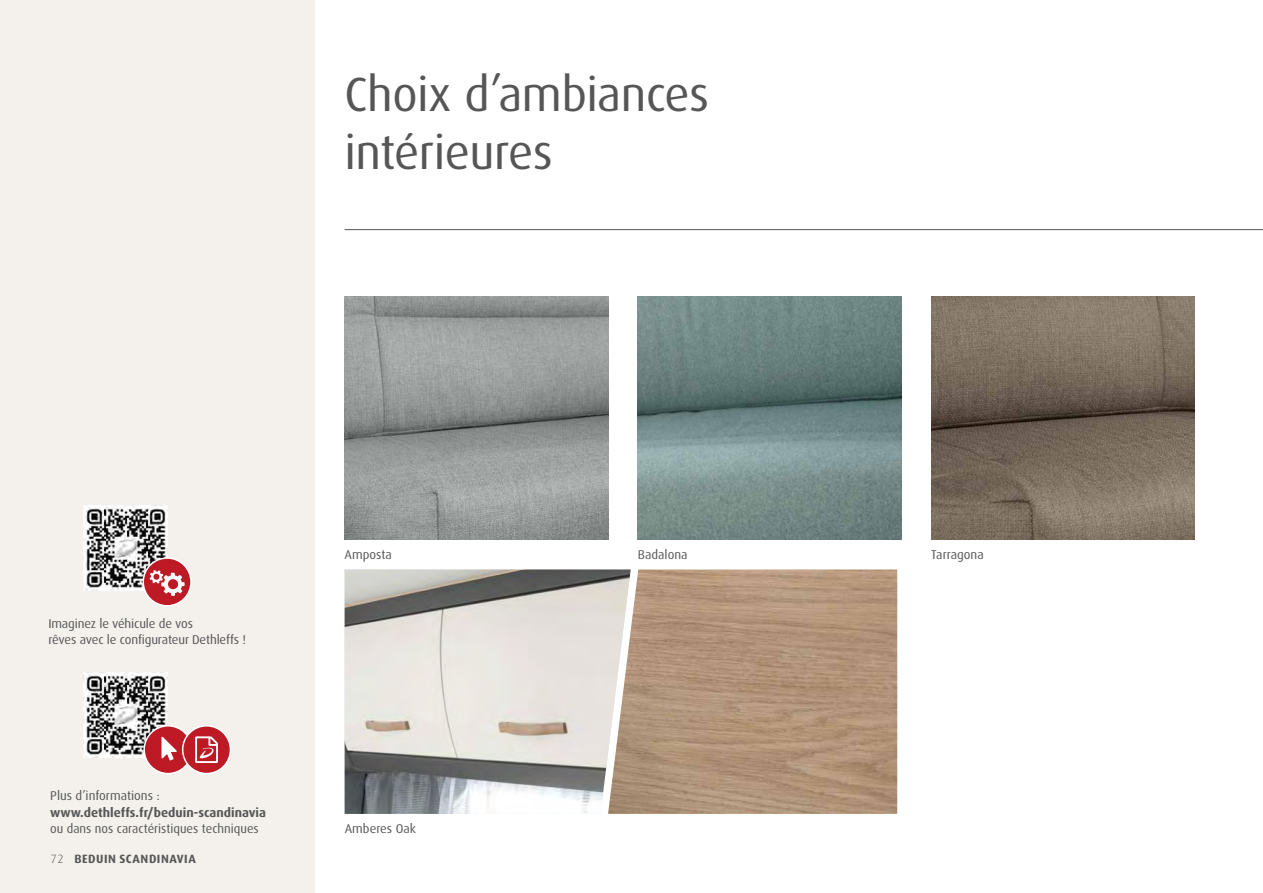
<style>
.page{position:relative;width:1263px;height:893px;background:#fff}
.page>*{position:absolute;margin:0;border:0;box-sizing:border-box;transform-origin:0 0}
.t1{font:48px/58.5px "Dax OT";letter-spacing:-.01em;color:#565656}
.t2{font:12.75px/16.5px "Dax OT";color:#565656}
.t3{font:700 12.75px "Dax OT";color:#565656}
.t4{font:700 12px "Dax Pro";letter-spacing:.04em;color:#565656}
.t5{font:300 12px "Dax OT";color:#565656}
</style>
<div class="page">
<img style="left:638px;top:296px;width:263px;height:244px">
<img style="left:931px;top:296px;width:264px;height:244px">
<img style="left:345px;top:296px;width:263px;height:244px">
<div style="left:0;top:0;width:315px;height:893px;background:#f4f1ed"></div>
<img style="left:345px;top:569px;width:263px;height:245px">
<img style="left:608px;top:569px;width:289px;height:245px">
<hr style="left:345px;top:229px;width:918px;height:1px;background:#565656">
<img style="left:83px;top:673px;width:84px;height:85px">
<div style="left:144px;top:726px;width:48px;height:48px;background:#bd1a26;border-radius:50%"></div>
<div style="left:143px;top:725px;width:50px;height:49px;border:2px solid #fff;border-radius:50%"></div>
<svg style="left:161px;top:737px;width:16px;height:23px"></svg>
<div style="left:183px;top:726px;width:47px;height:48px;background:#bd1a26;border-radius:50%"></div>
<div style="left:182px;top:725px;width:49px;height:49px;border:2px solid #fff;border-radius:50%"></div>
<svg style="left:195px;top:736px;width:23px;height:27px"></svg>
<img style="left:83px;top:505px;width:84px;height:85px">
<div style="left:143px;top:558px;width:48px;height:48px;background:#bd1a26;border-radius:50%"></div>
<div style="left:142px;top:557px;width:50px;height:49px;border:2px solid #fff;border-radius:50%"></div>
<svg style="left:150px;top:570px;width:35px;height:26px"></svg>
<h1 class="t1" style="left:344px;top:66px;width:366px">Choix d’ambiances intérieures</h1>
<p class="t2" style="left:48px;top:615px;width:199px">Imaginez le véhicule de vos<br>rêves avec le configurateur Dethleffs !</p>
<p class="t2" style="left:50px;top:788px;width:111px">Plus d’informations :</p>
<p class="t3" style="left:50px;top:804px;width:217px">www.dethleffs.fr/beduin-scandinavia</p>
<p class="t2" style="left:50px;top:821px;width:210px">ou dans nos caractéristiques techniques</p>
<p class="t5" style="left:51px;top:851px;width:14px">72</p>
<p class="t4" style="left:74px;top:851px;width:123px">BEDUIN SCANDINAVIA</p>
<p class="t2" style="left:345px;top:547px;width:49px">Amposta</p>
<p class="t2" style="left:638px;top:547px;width:51px">Badalona</p>
<p class="t2" style="left:931px;top:547px;width:54px">Tarragona</p>
<p class="t2" style="left:345px;top:821px;width:73px">Amberes Oak</p>
</div>
